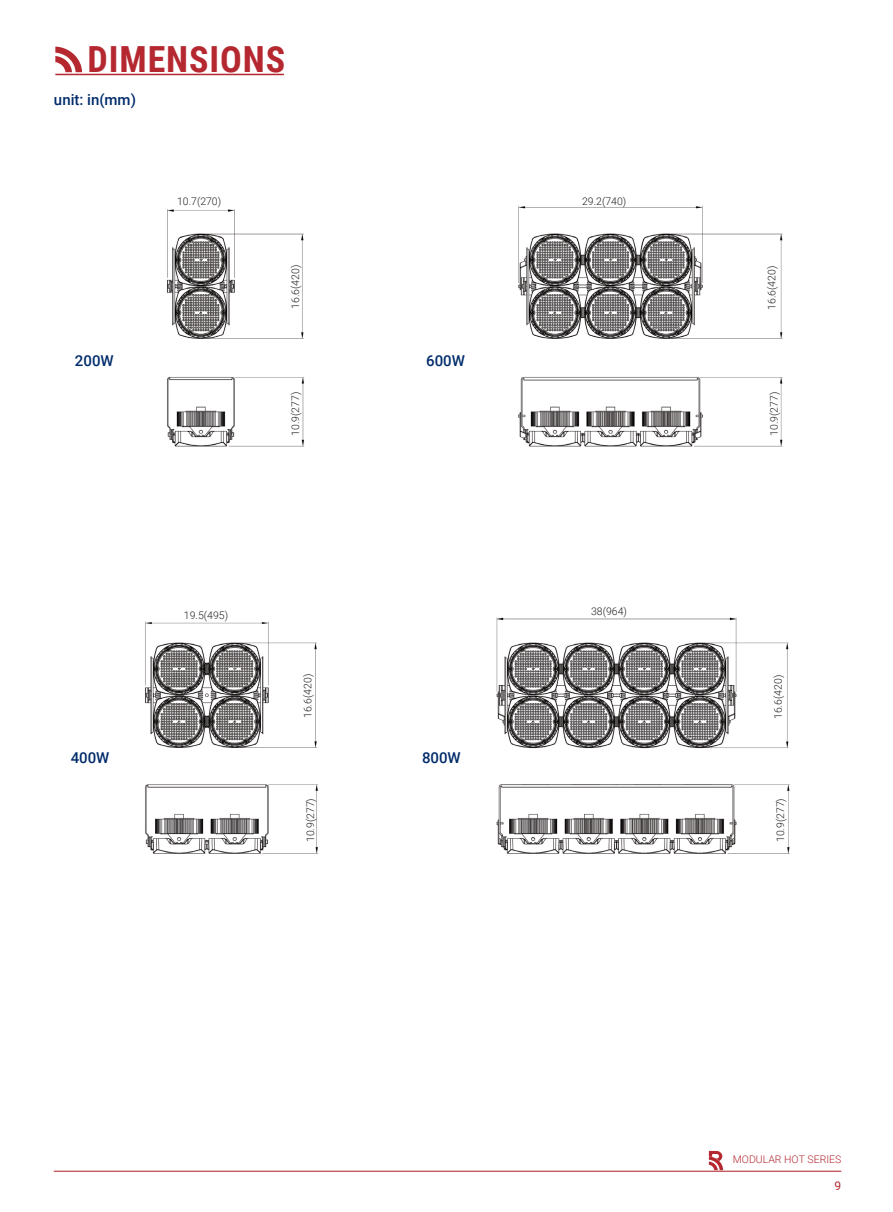
<style>
.page{position:relative;width:893px;height:1212px;background:#fff}
.page>*{position:absolute;margin:0;border:0;box-sizing:border-box;transform-origin:0 0}
.t1{font:700 36px "Roboto Condensed";letter-spacing:.025em;color:#b52830}
.t2{font:500 15px "Roboto";color:#002c6b}
.t3{font:12px "Roboto";color:#b52830}
.t4{font:300 10.5px "Roboto";color:#231f20}
.t5{font:300 10.5px "Roboto";color:#b52830}
</style>
<div class="page">
<hr style="left:54px;top:1171px;width:787px;height:1px;background:#b52830">
<svg style="left:709px;top:1151px;width:14px;height:19px"></svg>
<img style="left:145px;top:617px;width:645px;height:237px">
<div style="left:303px;top:675px;width:11px;height:47px;background:#fff"></div>
<svg style="left:55px;top:47px;width:27px;height:25px"></svg>
<hr style="left:55px;top:74px;width:229px;height:1px;background:#b52830">
<img style="left:167px;top:206px;width:616px;height:241px">
<h1 class="t1" style="left:88px;top:34px;width:199px">DIMENSIONS</h1>
<h2 class="t2" style="left:54px;top:89px;width:84px">unit: in(mm)</h2>
<p class="t4" style="left:177px;top:194px;width:46px">10.7(270)</p>
<p class="t4" style="left:582px;top:194px;width:46px">29.2(740)</p>
<p class="t4" style="left:288px;top:309px;width:46px;rotate:-90deg">16.6(420)</p>
<p class="t4" style="left:764px;top:310px;width:46px;rotate:-90deg">16.6(420)</p>
<h2 class="t2" style="left:75px;top:350px;width:40px">200W</h2>
<h2 class="t2" style="left:426px;top:350px;width:40px">600W</h2>
<p class="t4" style="left:288px;top:436px;width:46px;rotate:-90deg">10.9(277)</p>
<p class="t4" style="left:767px;top:436px;width:46px;rotate:-90deg">10.9(277)</p>
<p class="t4" style="left:184px;top:607px;width:46px">19.5(495)</p>
<p class="t4" style="left:301px;top:718px;width:46px;rotate:-90deg">16.6(420)</p>
<p class="t4" style="left:591px;top:604px;width:37px">38(964)</p>
<p class="t4" style="left:771px;top:719px;width:46px;rotate:-90deg">16.6(420)</p>
<h2 class="t2" style="left:71px;top:747px;width:40px">400W</h2>
<h2 class="t2" style="left:422px;top:747px;width:40px">800W</h2>
<p class="t4" style="left:303px;top:842px;width:46px;rotate:-90deg">10.9(277)</p>
<p class="t4" style="left:773px;top:842px;width:46px;rotate:-90deg">10.9(277)</p>
<p class="t5" style="left:733px;top:1151px;width:110px">MODULAR HOT SERIES</p>
<p class="t3" style="left:835px;top:1177px;width:8px">9</p>
</div>
